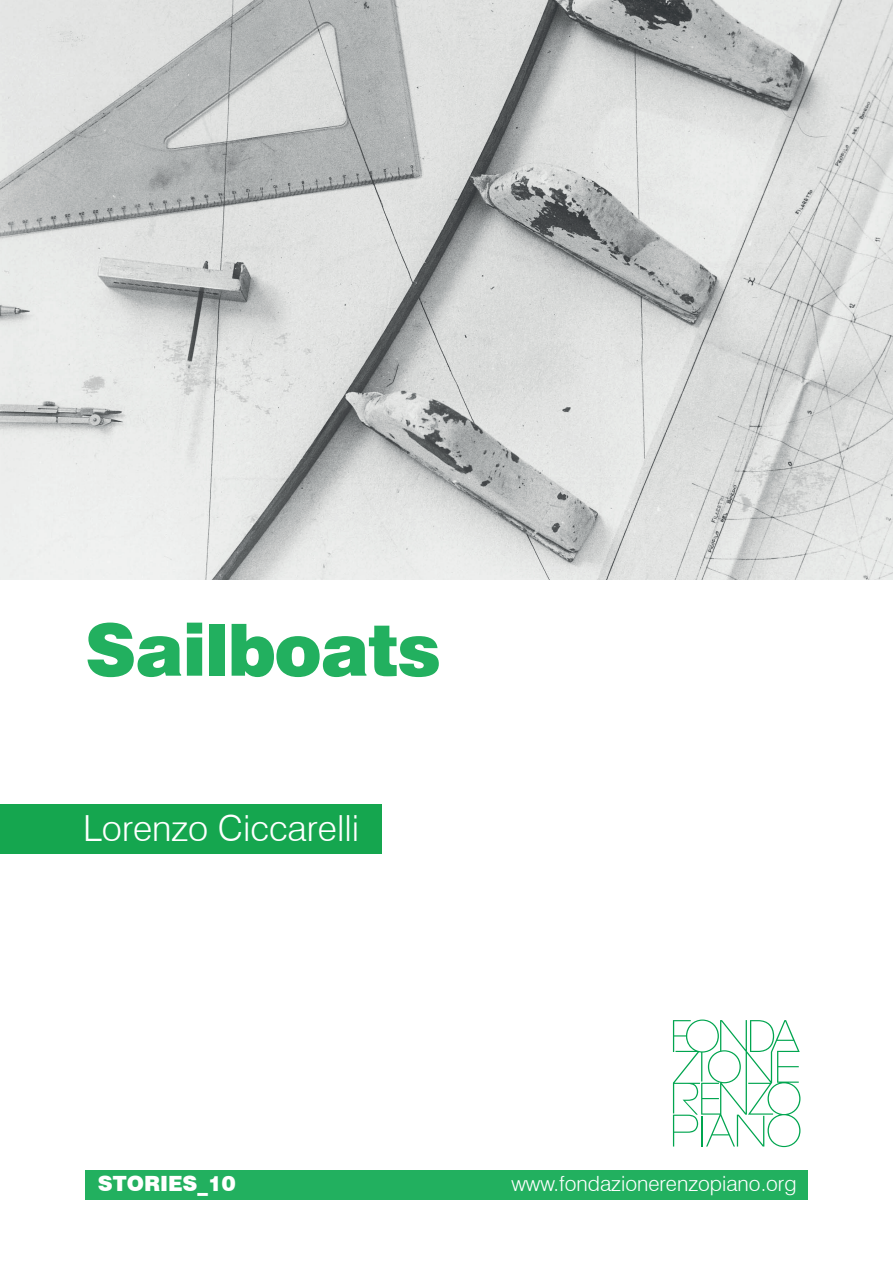
<style>
.page{position:relative;width:893px;height:1263px;background:#fff}
.page>*{position:absolute;margin:0;border:0;box-sizing:border-box;transform-origin:0 0}
.t1{font:900 72px "Swiss 721 BT";letter-spacing:-.025em;color:#22b05f}
.t2{font:300 36px "Swiss 721 BT";color:#fff}
.t3{font:300 21px "Swiss 721 BT";color:#fff}
.t4{font:900 21px "Swiss 721 BT";color:#fff}
</style>
<div class="page">
<img style="left:0;top:0;width:893px;height:579px">
<svg style="left:673px;top:1019px;width:127px;height:128px"></svg>
<div style="left:85px;top:1170px;width:723px;height:29px;background:#22b05f"></div>
<div style="left:0;top:804px;width:381px;height:50px;background:#15a64f"></div>
<h1 class="t1" style="left:85px;top:606px;width:357px">Sailboats</h1>
<h2 class="t2" style="left:83px;top:807px;width:278px">Lorenzo Ciccarelli</h2>
<p class="t4" style="left:98px;top:1170px;width:139px">STORIES_10</p>
<p class="t3" style="left:511px;top:1170px;width:287px">www.fondazionerenzopiano.org</p>
</div>
